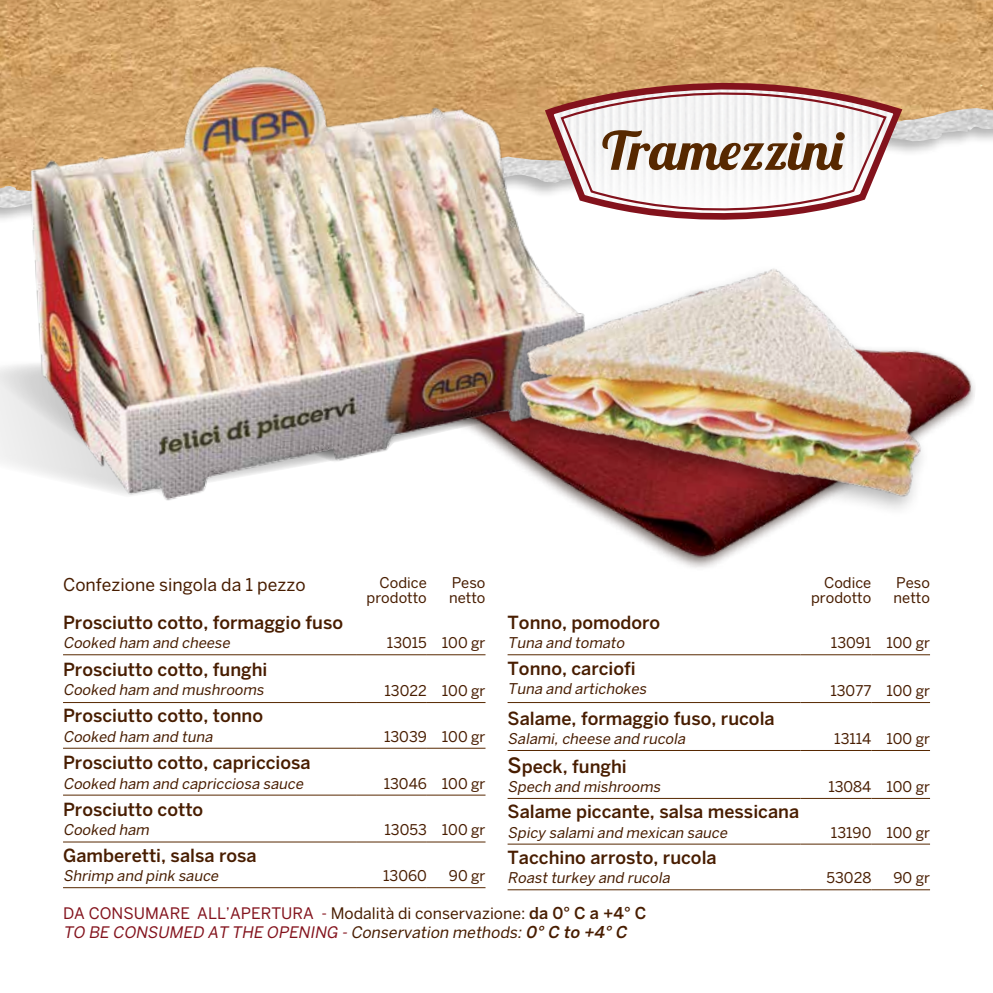
<style>
.page{position:relative;width:993px;height:993px;background:#fff}
.page>*{position:absolute;margin:0;border:0;box-sizing:border-box;transform-origin:0 0}
.t1{font:52.85px "Lobster 1.4";color:#572800;scale:1.05 1}
.t2{font:500 18.03px "Benton Sans";color:#481d00}
.t3{font:17.5px "Benton Sans";color:#481d00}
.t4{font:italic 15.75px/19.2px "Benton Sans";color:#83121c}
.t5{font:italic 14.7px "Benton Sans";color:#481d00}
.t6{font:14.7px/14.7px "Benton Sans";color:#481d00;text-align:right}
.s1{font-size:21px}
.s2{font-style:normal}
.s3{font-style:normal;color:#481d00}
.s4{font-weight:500;font-style:normal;font-size:16.28px;color:#481d00}
.s5{color:#481d00}
.s6{font-weight:500;font-size:16.28px;color:#481d00}
</style>
<div class="page">
<img style="left:0;top:0;width:992px;height:106px">
<div style="left:0;top:106px;width:992px;height:149px;background:#000;opacity:.3"></div>
<img style="left:0;top:108px;width:974px;height:100px">
<svg style="left:609px;top:56px;width:297px;height:176px"></svg>
<svg style="left:609px;top:63px;width:278px;height:169px"></svg>
<hr style="left:63px;top:654px;width:293px;height:1px;background:#572800">
<hr style="left:356px;top:654px;width:71px;height:1px;background:#572800">
<hr style="left:427px;top:654px;width:58px;height:1px;background:#572800">
<hr style="left:63px;top:702px;width:293px;height:1px;background:#572800">
<hr style="left:356px;top:702px;width:71px;height:1px;background:#572800">
<hr style="left:427px;top:702px;width:58px;height:1px;background:#572800">
<hr style="left:63px;top:747px;width:293px;height:1px;background:#572800">
<hr style="left:356px;top:747px;width:71px;height:1px;background:#572800">
<hr style="left:427px;top:747px;width:58px;height:1px;background:#572800">
<hr style="left:63px;top:794px;width:293px;height:1px;background:#572800">
<hr style="left:356px;top:794px;width:71px;height:1px;background:#572800">
<hr style="left:427px;top:794px;width:58px;height:1px;background:#572800">
<hr style="left:63px;top:841px;width:293px;height:1px;background:#572800">
<hr style="left:356px;top:841px;width:71px;height:1px;background:#572800">
<hr style="left:427px;top:841px;width:58px;height:1px;background:#572800">
<hr style="left:63px;top:887px;width:293px;height:1px;background:#572800">
<hr style="left:356px;top:887px;width:71px;height:1px;background:#572800">
<hr style="left:427px;top:887px;width:58px;height:1px;background:#572800">
<hr style="left:507px;top:654px;width:293px;height:1px;background:#572800">
<hr style="left:800px;top:654px;width:71px;height:1px;background:#572800">
<hr style="left:871px;top:654px;width:58px;height:1px;background:#572800">
<hr style="left:507px;top:702px;width:293px;height:1px;background:#572800">
<hr style="left:800px;top:702px;width:71px;height:1px;background:#572800">
<hr style="left:871px;top:702px;width:58px;height:1px;background:#572800">
<hr style="left:507px;top:749px;width:293px;height:1px;background:#572800">
<hr style="left:800px;top:749px;width:71px;height:1px;background:#572800">
<hr style="left:871px;top:749px;width:58px;height:1px;background:#572800">
<hr style="left:507px;top:797px;width:293px;height:1px;background:#572800">
<hr style="left:800px;top:797px;width:71px;height:1px;background:#572800">
<hr style="left:871px;top:797px;width:58px;height:1px;background:#572800">
<hr style="left:507px;top:843px;width:293px;height:1px;background:#572800">
<hr style="left:800px;top:843px;width:71px;height:1px;background:#572800">
<hr style="left:871px;top:843px;width:58px;height:1px;background:#572800">
<hr style="left:507px;top:889px;width:293px;height:1px;background:#572800">
<hr style="left:800px;top:889px;width:71px;height:1px;background:#572800">
<hr style="left:871px;top:889px;width:58px;height:1px;background:#572800">
<img style="left:637px;top:538px;width:124px;height:30px">
<svg style="left:0;top:366px;width:10px;height:98px"></svg>
<img style="left:10px;top:46px;width:599px;height:455px">
<img style="left:513px;top:232px;width:472px;height:306px">
<h1 class="t1" style="left:602px;top:117px;width:231px">Tramezzini</h1>
<p class="t3" style="left:63px;top:574px;width:244px">Confezione singola da 1 pezzo</p>
<p class="t6" style="left:366px;top:574px;width:62px">Codice prodotto</p>
<p class="t6" style="left:449px;top:574px;width:38px;text-align:left">Peso netto</p>
<p class="t6" style="left:810px;top:574px;width:62px">Codice prodotto</p>
<p class="t6" style="left:893px;top:574px;width:38px;text-align:left">Peso netto</p>
<p class="t2" style="left:63px;top:611px;width:281px">Prosciutto cotto, formaggio fuso</p>
<p class="t5" style="left:63px;top:634px;width:171px">Cooked ham and cheese</p>
<p class="t6" style="left:387px;top:635px;width:100px">13015 100 gr</p>
<p class="t2" style="left:63px;top:658px;width:206px">Prosciutto cotto, funghi</p>
<p class="t5" style="left:63px;top:680px;width:205px">Cooked ham and mushrooms</p>
<p class="t6" style="left:384px;top:683px;width:102px">13022 100 gr</p>
<p class="t2" style="left:63px;top:704px;width:201px">Prosciutto cotto, tonno</p>
<p class="t5" style="left:63px;top:727px;width:154px">Cooked ham and tuna</p>
<p class="t6" style="left:384px;top:728px;width:103px">13039 100 gr</p>
<p class="t2" style="left:63px;top:751px;width:249px">Prosciutto cotto, capricciosa</p>
<p class="t5" style="left:63px;top:774px;width:245px">Cooked ham and capricciosa sauce</p>
<p class="t6" style="left:383px;top:775px;width:103px">13046 100 gr</p>
<p class="t2" style="left:63px;top:798px;width:142px">Prosciutto cotto</p>
<p class="t5" style="left:63px;top:821px;width:90px">Cooked ham</p>
<p class="t6" style="left:384px;top:822px;width:102px">13053 100 gr</p>
<p class="t2" style="left:63px;top:844px;width:195px">Gamberetti, salsa rosa</p>
<p class="t5" style="left:63px;top:866px;width:160px">Shrimp and pink sauce</p>
<p class="t6" style="left:383px;top:868px;width:45px">13060</p>
<p class="t6" style="left:449px;top:868px;width:38px">90 gr</p>
<p class="t2" style="left:507px;top:611px;width:154px">Tonno, pomodoro</p>
<p class="t5" style="left:507px;top:634px;width:121px">Tuna and tomato</p>
<p class="t6" style="left:830px;top:635px;width:100px">13091 100 gr</p>
<p class="t2" style="left:507px;top:657px;width:130px">Tonno, carciofi</p>
<p class="t5" style="left:507px;top:679px;width:143px">Tuna and artichokes</p>
<p class="t6" style="left:830px;top:683px;width:101px">13077 100 gr</p>
<p class="t2" style="left:507px;top:707px;width:268px">Salame, formaggio fuso, rucola</p>
<p class="t5" style="left:507px;top:729px;width:182px">Salami,cheese and rucola</p>
<p class="t6" style="left:834px;top:730px;width:97px">13114 100 gr</p>
<p class="t2" style="left:507px;top:755px;width:121px"><span class="s1">S</span>peck, funghi</p>
<p class="t5" style="left:507px;top:777px;width:157px">Spech and mishrooms</p>
<p class="t6" style="left:828px;top:778px;width:103px">13084 100 gr</p>
<p class="t2" style="left:507px;top:800px;width:293px">Salame piccante, salsa messicana</p>
<p class="t5" style="left:507px;top:823px;width:224px">Spicy salamiand mexican sauce</p>
<p class="t6" style="left:830px;top:824px;width:100px">13190 100 gr</p>
<p class="t2" style="left:507px;top:846px;width:210px">Tacchino arrosto, rucola</p>
<p class="t5" style="left:507px;top:868px;width:167px">Roastturkey and rucola</p>
<p class="t6" style="left:826px;top:870px;width:46px">53028</p>
<p class="t6" style="left:893px;top:870px;width:38px">90 gr</p>
<p class="t4" style="left:63px;top:903px;width:584px"><span class="s2">DA CONSUMARE ALL’APERTURA -</span> <span class="s3">Modalità di conservazione:</span> <span class="s4">da 0° C a +4° C<br></span>TO BE CONSUMED AT THE OPENING -<span class="s5">Conservation methods:</span><span class="s6">0° C to +4° C</span></p>
</div>
